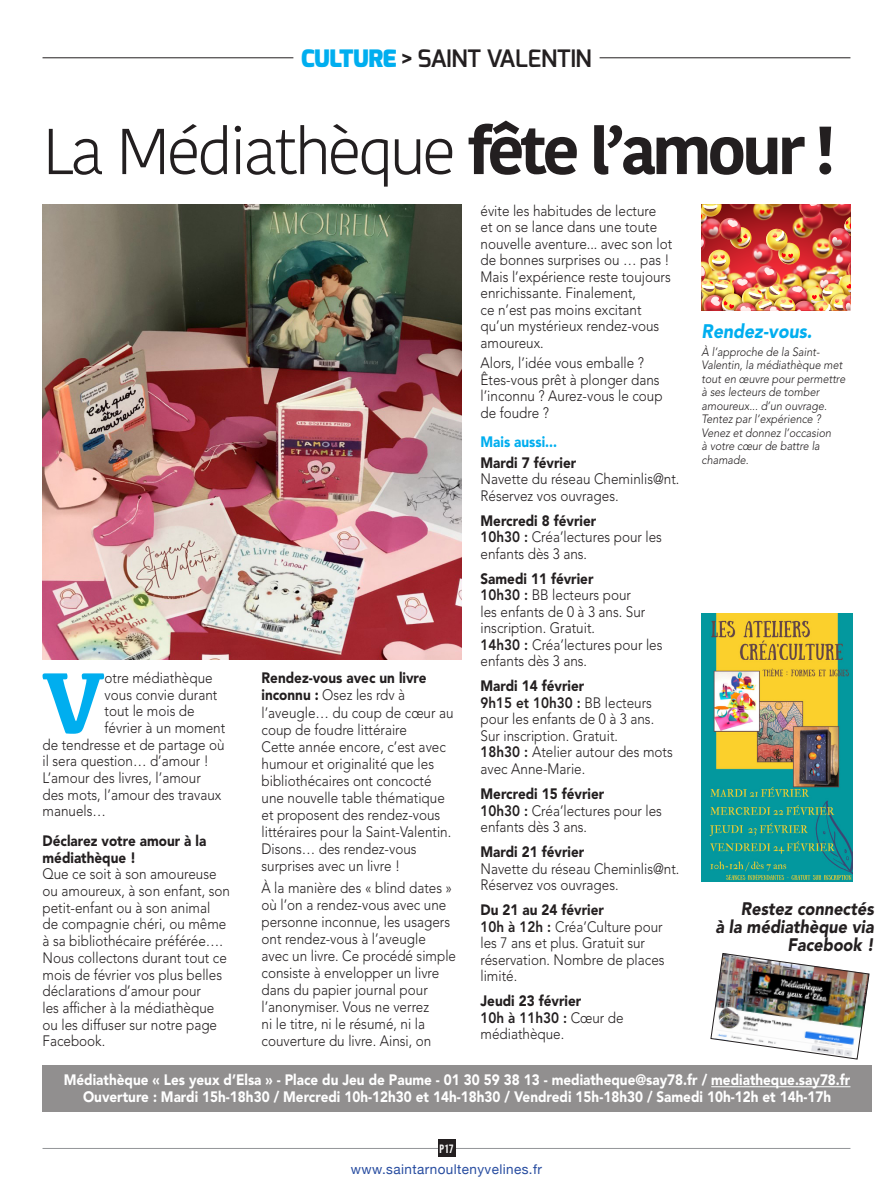
<style>
.page{position:relative;width:893px;height:1191px;background:#fff}
.page>*{position:absolute;margin:0;border:0;box-sizing:border-box;transform-origin:0 0}
.t1{font:700 89.25px "Kefa";color:#00aeef}
.t2{font:300 64.5px "Kohinoor Bangla";letter-spacing:-.06em;color:#231f20}
.t3{font:600 24px "Exo";letter-spacing:-.02em;color:#231f20}
.t4{font:italic 900 19.5px "Avenir LT Std";color:#00aeef;scale:.9 1}
.t5{font:italic 900 18px/18px "Avenir LT Std";color:#231f20;text-align:right;scale:.9 1}
.t6{font:300 15px/16.5px "Avenir LT Std";color:#231f20;scale:.9 1}
.t7{font:900 15px "Avenir LT Std";color:#fff;scale:.9 1}
.t8{font:900 15px/16.6px "Avenir LT Std";color:#231f20;scale:.9 1}
.t9{font:900 15px "Avenir LT Std";color:#00aeef;scale:.9 1}
.t10{font:13.5px "Helvetica Neue";letter-spacing:.03em;color:#274ca0}
.t11{font:italic 300 12px/13.5px "Avenir LT Std";color:#231f20;scale:.9 1}
.t12{font:12px "Bebas Neue";color:#fff}
.s1{font-weight:900;color:#00aeef}
.s2{font-weight:700}
.s3{font-weight:900}
.s4{font-style:italic}
.s5{font-weight:800}
</style>
<div class="page">
<hr style="left:43px;top:1148px;width:807px;height:1px;background:#939598">
<div style="left:438px;top:1140px;width:17px;height:17px;background:#231f20"></div>
<hr style="left:43px;top:57px;width:250px;height:1px;background:#231f20">
<hr style="left:600px;top:57px;width:250px;height:1px;background:#231f20">
<img style="left:702px;top:204px;width:148px;height:106px">
<img style="left:702px;top:265px;width:3px;height:17px">
<img style="left:43px;top:204px;width:418px;height:455px">
<img style="left:710px;top:953px;width:159px;height:106px">
<div style="left:43px;top:1065px;width:829px;height:47px;background:#918f8f"></div>
<hr style="left:711px;top:1086px;width:139px;height:1px;background:#fff">
<img style="left:702px;top:613px;width:150px;height:268px">
<p class="t3" style="left:301px;top:43px;width:292px"><span class="s1">CULTURE</span> &gt; SAINT VALENTIN</p>
<p class="t2" style="left:43px;top:104px;width:794px">La Médiathèque <span class="s2">fête l’amour !</span></p>
<p class="t1" style="left:42px;top:643px;width:64px">V</p>
<p class="t6" style="left:105px;top:670px;width:122px">otre médiathèque</p>
<p class="t6" style="left:105px;top:686px;width:127px">vous convie durant</p>
<p class="t6" style="left:105px;top:703px;width:102px">tout le mois de</p>
<p class="t6" style="left:105px;top:719px;width:135px">février à un moment</p>
<p class="t6" style="left:43px;top:736px;width:204px">de tendresse et de partage où</p>
<p class="t6" style="left:43px;top:753px;width:186px">il sera question… d’amour !</p>
<p class="t6" style="left:43px;top:769px;width:177px">L’amour des livres, l’amour</p>
<p class="t6" style="left:43px;top:786px;width:200px">des mots, l’amour des travaux</p>
<p class="t6" style="left:43px;top:803px;width:72px">manuels…</p>
<p class="t8" style="left:43px;top:832px;width:183px">Déclarez votre amour à la médiathèque !</p>
<p class="t6" style="left:43px;top:866px;width:210px">Que ce soit à son amoureuse ou amoureux, à son enfant, son petit-enfant ou à son animal<br>de compagnie chéri, ou même à sa bibliothécaire préférée….<br>Nous collectons durant tout ce mois de février vos plus belles déclarations d’amour pour<br>les afficher à la médiathèque ou les diffuser sur notre page<br>Facebook.</p>
<p class="t6" style="left:261px;top:669px;width:215px;line-height:17.1px"><span class="s3">Rendez-vous avec un livre inconnu :</span> Osez les rdv à l’aveugle… du coup de cœur au coup de foudre littéraire</p>
<p class="t6" style="left:261px;top:738px;width:212px;line-height:17.1px">Cette année encore, c’est avec humour et originalité que les bibliothécaires ont concocté une nouvelle table thématique et proposent des rendez-vous littéraires pour la Saint-Valentin.<br>Disons… des rendez-vous surprises avec un livre !</p>
<p class="t6" style="left:261px;top:879px;width:218px;line-height:17.1px">À la manière des « blind dates » où l’on a rendez-vous avec une personne inconnue, les usagers ont rendez-vous à l’aveugle avec un livre. Ce procédé simple consiste à envelopper un livre dans du papier journal pour l’anonymiser. Vous ne verrez<br>ni le titre, ni le résumé, ni la couverture du livre. Ainsi, on</p>
<p class="t6" style="left:480px;top:202px;width:214px">évite les habitudes de lecture<br>et on se lance dans une toute nouvelle aventure... avec son lot de bonnes surprises ou … pas !<br>Mais l’expérience reste toujours enrichissante. Finalement,<br>ce n’est pas moins excitant qu’un mystérieux rendez-vous amoureux.</p>
<p class="t6" style="left:480px;top:355px;width:204px">Alors, l’idée vous emballe ?<br>Êtes-vous prêt à plonger dans l’inconnu ? Aurez-vous le coup de foudre ?</p>
<p class="t9" style="left:480px;top:433px;width:87px">Mais aussi...</p>
<p class="t8" style="left:480px;top:454px;width:108px">Mardi 7 février</p>
<p class="t6" style="left:480px;top:471px;width:222px">Navette du réseau Cheminlis@nt.<br>Réservez vos ouvrages<span class="s4">.</span></p>
<p class="t8" style="left:480px;top:512px;width:130px">Mercredi 8 février</p>
<p class="t6" style="left:480px;top:529px;width:203px"><span class="s5">10h30 :</span> Créa’lectures pour les enfants dès 3 ans.</p>
<p class="t8" style="left:480px;top:570px;width:127px">Samedi 11 février</p>
<p class="t6" style="left:480px;top:587px;width:185px"><span class="s5">10h30 :</span> BB lecteurs pour les enfants de 0 à 3 ans. Sur inscription. Gratuit.</p>
<p class="t6" style="left:480px;top:636px;width:204px"><span class="s5">14h30 :</span> Créa’lectures pour les enfants dès 3 ans.</p>
<p class="t8" style="left:480px;top:678px;width:117px">Mardi 14 février</p>
<p class="t6" style="left:480px;top:694px;width:194px"><span class="s5">9h15 et 10h30 :</span> BB lecteurs pour les enfants de 0 à 3 ans.<br>Sur inscription. Gratuit.</p>
<p class="t6" style="left:480px;top:744px;width:215px"><span class="s5">18h30 :</span> Atelier autour des mots avec Anne-Marie.</p>
<p class="t8" style="left:480px;top:785px;width:139px">Mercredi 15 février</p>
<p class="t6" style="left:480px;top:802px;width:203px"><span class="s5">10h30 :</span> Créa’lectures pour les enfants dès 3 ans.</p>
<p class="t8" style="left:480px;top:843px;width:117px">Mardi 21 février</p>
<p class="t6" style="left:480px;top:860px;width:222px">Navette du réseau Cheminlis@nt.<br>Réservez vos ouvrages.</p>
<p class="t8" style="left:480px;top:901px;width:139px">Du 21 au 24 février</p>
<p class="t6" style="left:480px;top:918px;width:206px"><span class="s5">10h à 12h :</span> Créa’Culture pour les 7 ans et plus. Gratuit sur réservation. Nombre de places limité.</p>
<p class="t8" style="left:480px;top:992px;width:113px">Jeudi 23 février</p>
<p class="t6" style="left:480px;top:1009px;width:161px"><span class="s5">10h à 11h30 :</span> Cœur de médiathèque.</p>
<p class="t4" style="left:702px;top:319px;width:124px">Rendez-vous.</p>
<p class="t11" style="left:702px;top:345px;width:161px">À l’approche de la Saint-<br>Valentin, la médiathèque met tout en œuvre pour permettre à ses lecteurs de tomber amoureux... d’un ouvrage.<br>Tentez par l’expérience ?<br>Venez et donnez l’occasion<br>à votre cœur de battre la chamade.</p>
<p class="t5" style="left:741px;top:900px;width:149px">Restez connectés</p>
<p class="t5" style="left:715px;top:918px;width:178px">à la médiathèque via<br>Facebook !</p>
<p class="t7" style="left:64px;top:1071px;width:876px">Médiathèque « Les yeux d’Elsa » - Place du Jeu de Paume - 01 30 59 38 13 - mediatheque@say78.fr / mediatheque.say78.fr</p>
<p class="t7" style="left:83px;top:1087px;width:833px">Ouverture : Mardi 15h-18h30 / Mercredi 10h-12h30 et 14h-18h30 / Vendredi 15h-18h30 / Samedi 10h-12h et 14h-17h</p>
<p class="t12" style="left:439px;top:1142px;width:16px">P17</p>
<p class="t10" style="left:351px;top:1159px;width:193px">www.saintarnoultenyvelines.fr</p>
</div>
